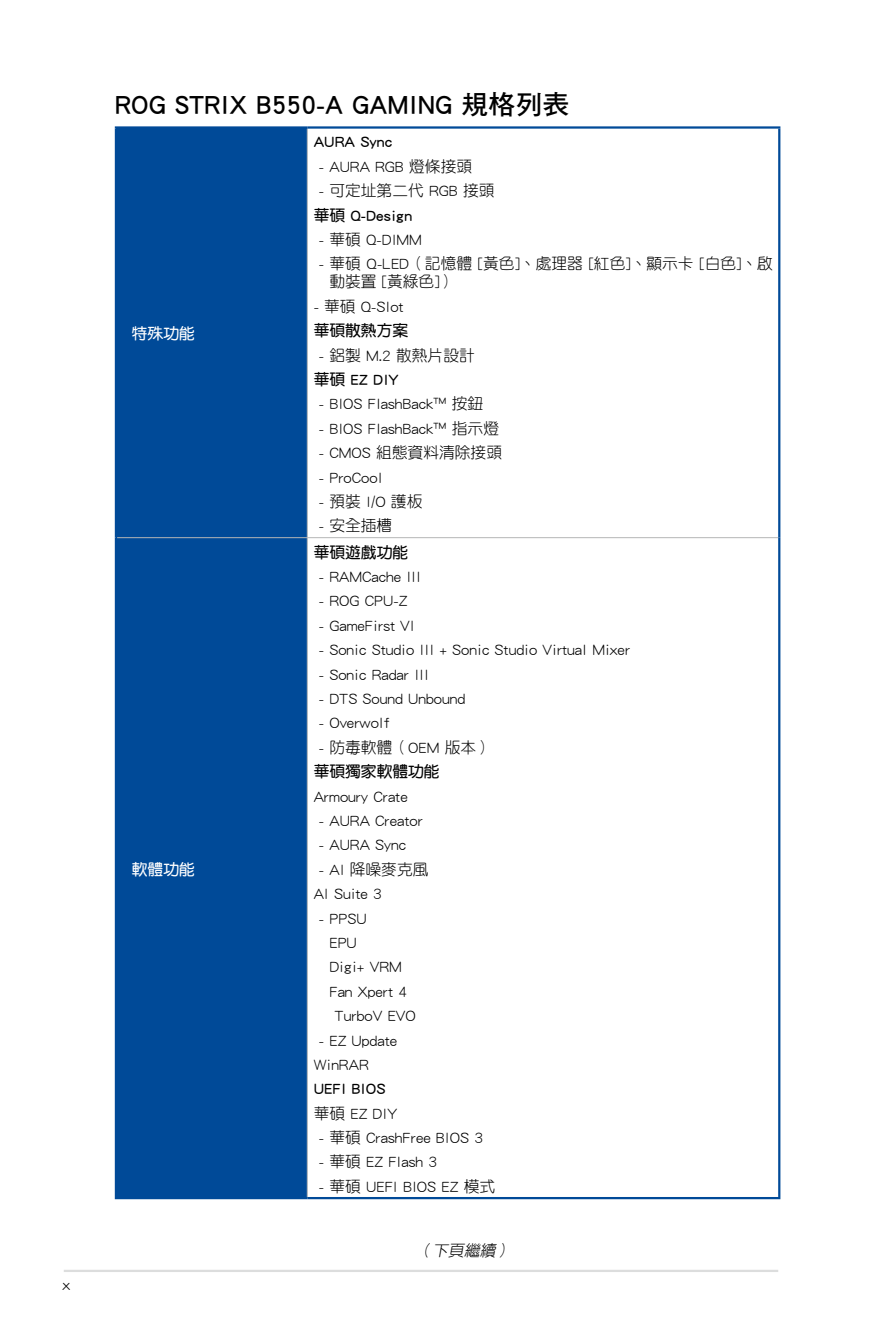
<style>
.page{position:relative;width:893px;height:1340px;background:#fff}
.page>*{position:absolute;margin:0;border:0;box-sizing:border-box;transform-origin:0 0}
.t1{font:27px "DF Hei Std W7";color:#000}
.t2{font:15.75px/24.3px "DF Yuan Std W3";color:#000}
.t3{font:15.75px "DF Yuan Std W7";color:#000}
.t4{font:15.75px "DF Yuan Std W7";color:#fff}
.t5{font:italic 15.75px "DF Yuan Std W3";color:#000}
</style>
<div class="page">
<hr style="left:64px;top:1269px;width:714px;height:2px;background:#dcdddd">
<div style="left:117px;top:129px;width:190px;height:1067px;background:#004a98"></div>
<hr style="left:307px;top:129px;width:1px;height:408px;background:#b5b6b6">
<hr style="left:117px;top:537px;width:190px;height:1px;background:#b5b6b6">
<hr style="left:307px;top:537px;width:471px;height:1px;background:#b5b6b6">
<hr style="left:307px;top:538px;width:1px;height:658px;background:#b5b6b6">
<hr style="left:115px;top:126px;width:192px;height:3px;background:#004a98">
<hr style="left:115px;top:129px;width:2px;height:408px;background:#004a98">
<hr style="left:307px;top:126px;width:473px;height:3px;background:#004a98">
<hr style="left:778px;top:129px;width:2px;height:408px;background:#004a98">
<hr style="left:115px;top:537px;width:2px;height:659px;background:#004a98">
<hr style="left:778px;top:537px;width:2px;height:659px;background:#004a98">
<hr style="left:115px;top:1196px;width:192px;height:3px;background:#004a98">
<hr style="left:307px;top:1196px;width:473px;height:3px;background:#004a98">
<p class="t2" style="left:63px;top:1271px;width:9px">x</p>
<h1 class="t1" style="left:115px;top:89px;width:456px">ROG STRIX B550-A GAMING 規格列表</h1>
<p class="t4" style="left:132px;top:325px;width:64px">特殊功能</p>
<p class="t4" style="left:132px;top:860px;width:64px">軟體功能</p>
<p class="t3" style="left:314px;top:133px;width:80px">AURA Sync</p>
<p class="t2" style="left:319px;top:154px;width:155px">- AURA RGB 燈條接頭</p>
<p class="t2" style="left:319px;top:178px;width:177px">- 可定址第二代 RGB 接頭</p>
<p class="t3" style="left:314px;top:206px;width:100px">華碩 Q-Design</p>
<p class="t2" style="left:319px;top:227px;width:105px">- 華碩 Q-DIMM</p>
<p class="t2" style="left:329px;top:254px;width:445px;line-height:18px;text-indent:-10px">- 華碩 Q-LED（記憶體 [黃色]、處理器 [紅色]、顯示卡 [白色]、啟動裝置 [黃綠色]）</p>
<p class="t2" style="left:314px;top:294px;width:91px">- 華碩 Q-Slot</p>
<p class="t3" style="left:314px;top:322px;width:96px">華碩散熱方案</p>
<p class="t2" style="left:319px;top:342px;width:157px">- 鋁製 M.2 散熱片設計</p>
<p class="t3" style="left:314px;top:371px;width:87px">華碩 EZ DIY</p>
<p class="t2" style="left:319px;top:391px;width:166px">- BIOS FlashBack™ 按鈕</p>
<p class="t2" style="left:319px;top:416px;width:182px">- BIOS FlashBack™ 指示燈</p>
<p class="t2" style="left:319px;top:440px;width:185px">- CMOS 組態資料清除接頭</p>
<p class="t2" style="left:319px;top:464px;width:65px">- ProCool</p>
<p class="t2" style="left:319px;top:489px;width:105px">- 預裝 I/O 護板</p>
<p class="t2" style="left:319px;top:513px;width:75px">- 安全插槽</p>
<p class="t3" style="left:314px;top:543px;width:96px">華碩遊戲功能</p>
<p class="t2" style="left:319px;top:564px;width:104px">- RAMCache III</p>
<p class="t2" style="left:319px;top:588px;width:90px">- ROG CPU-Z</p>
<p class="t2" style="left:319px;top:612px;width:97px">- GameFirst VI</p>
<p class="t2" style="left:319px;top:637px;width:313px">- Sonic Studio III + Sonic Studio Virtual Mixer</p>
<p class="t2" style="left:319px;top:661px;width:112px">- Sonic Radar III</p>
<p class="t2" style="left:319px;top:686px;width:148px">- DTS Sound Unbound</p>
<p class="t2" style="left:319px;top:710px;width:72px">- Overwolf</p>
<p class="t2" style="left:319px;top:734px;width:175px">- 防毒軟體（OEM 版本）</p>
<p class="t3" style="left:314px;top:763px;width:127px">華碩獨家軟體功能</p>
<p class="t2" style="left:314px;top:783px;width:96px">Armoury Crate</p>
<p class="t2" style="left:319px;top:808px;width:106px">- AURA Creator</p>
<p class="t2" style="left:319px;top:832px;width:89px">- AURA Sync</p>
<p class="t2" style="left:314px;top:856px;width:116px;text-indent:5px">- AI 降噪麥克風<br>AI Suite 3</p>
<p class="t2" style="left:319px;top:905px;width:49px">- PPSU</p>
<p class="t2" style="left:329px;top:929px;width:29px">EPU</p>
<p class="t2" style="left:329px;top:954px;width:74px">Digi+ VRM</p>
<p class="t2" style="left:329px;top:978px;width:79px">Fan Xpert 4</p>
<p class="t2" style="left:335px;top:1003px;width:83px">TurboV EVO</p>
<p class="t2" style="left:314px;top:1027px;width:85px;text-indent:5px">- EZ Update<br>WinRAR</p>
<p class="t3" style="left:314px;top:1080px;width:73px">UEFI BIOS</p>
<p class="t2" style="left:314px;top:1100px;width:85px">華碩 EZ DIY</p>
<p class="t2" style="left:319px;top:1124px;width:166px">- 華碩 CrashFree BIOS 3</p>
<p class="t2" style="left:319px;top:1149px;width:120px">- 華碩 EZ Flash 3</p>
<p class="t2" style="left:319px;top:1173px;width:178px">- 華碩 UEFI BIOS EZ 模式</p>
<p class="t5" style="left:417px;top:1242px;width:99px">（下頁繼續）</p>
</div>
